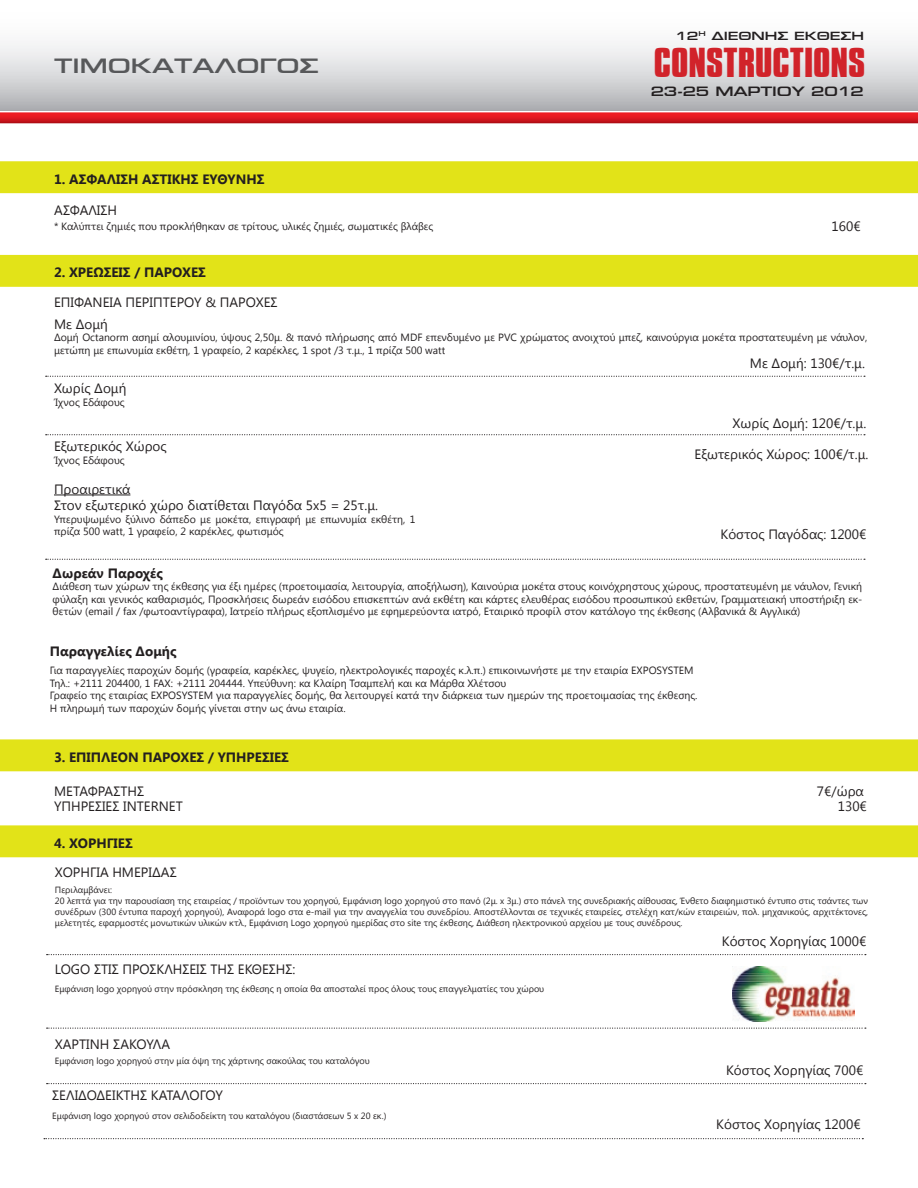
<style>
.page{position:relative;width:918px;height:1188px;background:#fff}
.page>*{position:absolute;margin:0;border:0;box-sizing:border-box;transform-origin:0 0}
.t1{font:36px "CF Compacta BT Bold";color:#d1232a;scale:1.05 1}
.t2{font:500 21px "PF Euroset";color:#57585a}
.t3{font:500 13.65px "PF Euroset";letter-spacing:-.02em;color:#231f20}
.t4{font:13.5px "Segoe UI";color:#231f20}
.t5{font:700 13.5px "Segoe UI";color:#231f20}
.t6{font:500 12px "PF Euroset";letter-spacing:-.01em;color:#231f20}
.t7{font:10.5px/12.6px "Segoe UI";color:#231f20}
.t8{font:9px/10.8px "Segoe UI";color:#231f20;text-align:justify}
</style>
<div class="page">
<svg style="left:0;top:43px;width:918px;height:68px;background:#d4d5d7"></svg>
<svg style="left:0;top:112px;width:918px;height:11px;background:#db2027"></svg>
<div style="left:0;top:255px;width:918px;height:32px;background:#e2e318"></div>
<div style="left:0;top:739px;width:918px;height:32px;background:#e2e318"></div>
<svg style="left:46px;top:376px;width:819px;height:1px"></svg>
<svg style="left:46px;top:434px;width:819px;height:1px"></svg>
<svg style="left:46px;top:559px;width:819px;height:1px"></svg>
<hr style="left:54px;top:495px;width:76px;height:1px;background:#231f20">
<svg style="left:47px;top:954px;width:819px;height:1px"></svg>
<svg style="left:47px;top:1028px;width:819px;height:1px"></svg>
<svg style="left:47px;top:1083px;width:819px;height:1px"></svg>
<div style="left:0;top:825px;width:918px;height:32px;background:#e2e318"></div>
<svg style="left:44px;top:1138px;width:819px;height:1px"></svg>
<div style="left:0;top:161px;width:918px;height:32px;background:#e2e318"></div>
<img style="left:732px;top:967px;width:123px;height:54px">
<p class="t2" style="left:54px;top:52px;width:266px">ΤΙΜΟΚΑΤΑΛΟΓΟΣ</p>
<p class="t6" style="left:675px;top:28px;width:190px">12<sup>H</sup> ΔΙΕΘΝΗΣ ΕΚΘΕΣΗ</p>
<p class="t1" style="left:654px;top:42px;width:203px">CONSTRUCTIONS</p>
<p class="t3" style="left:651px;top:83px;width:215px">23-25 ΜΑΡΤΙΟΥ 2012</p>
<p class="t5" style="left:54px;top:169px;width:212px">1. ΑΣΦΑΛΙΣΗ ΑΣΤΙΚΗΣ ΕΥΘΥΝΗΣ</p>
<p class="t4" style="left:54px;top:201px;width:65px">ΑΣΦΑΛΙΣΗ</p>
<p class="t7" style="left:54px;top:219px;width:381px">* Καλύπτει ζημιές που προκλήθηκαν σε τρίτους, υλικές ζημιές, σωματικές βλάβες</p>
<p class="t4" style="left:832px;top:217px;width:31px">160€</p>
<p class="t5" style="left:54px;top:263px;width:153px">2. ΧΡΕΩΣΕΙΣ / ΠΑΡΟΧΕΣ</p>
<p class="t4" style="left:54px;top:293px;width:225px">ΕΠΙΦΑΝΕΙΑ ΠΕΡΙΠΤΕΡΟΥ &amp; ΠΑΡΟΧΕΣ</p>
<p class="t4" style="left:54px;top:315px;width:55px">Με Δομή</p>
<p class="t7" style="left:54px;top:331px;width:815px">Δομή Octanorm ασημί αλουμινίου, ύψους 2,50μ. &amp; πανό πλήρωσης από MDF επενδυμένο με PVC χρώματος ανοιχτού μπεζ, καινούργια μοκέτα προστατευμένη με νάυλον, μετώπη με επωνυμία εκθέτη, 1 γραφείο, 2 καρέκλες, 1 spot /3 τ.μ., 1 πρίζα 500 watt</p>
<p class="t4" style="left:54px;top:379px;width:74px">Χωρίς Δομή</p>
<p class="t7" style="left:54px;top:395px;width:72px">Ίχνος Εδάφους</p>
<p class="t4" style="left:54px;top:437px;width:114px">Εξωτερικός Χώρος</p>
<p class="t7" style="left:54px;top:453px;width:72px">Ίχνος Εδάφους</p>
<p class="t4" style="left:54px;top:480px;width:78px">Προαιρετικά</p>
<p class="t4" style="left:54px;top:496px;width:326px">Στον εξωτερικό χώρο διατίθεται Παγόδα 5x5 = 25τ.μ.</p>
<p class="t7" style="left:54px;top:512px;width:363px">Υπερυψωμένο ξύλινο δάπεδο με μοκέτα, επιγραφή με επωνυμία εκθέτη, 1 πρίζα 500 watt, 1 γραφείο, 2 καρέκλες, φωτισμός</p>
<p class="t4" style="left:750px;top:354px;width:117px">Με Δομή: 130€/τ.μ.</p>
<p class="t4" style="left:733px;top:414px;width:135px">Χωρίς Δομή: 120€/τ.μ.</p>
<p class="t4" style="left:695px;top:445px;width:175px">Εξωτερικός Χώρος: 100€/τ.μ.</p>
<p class="t4" style="left:721px;top:525px;width:147px">Κόστος Παγόδας: 1200€</p>
<p class="t5" style="left:53px;top:563px;width:112px">Δωρεάν Παροχές</p>
<p class="t7" style="left:53px;top:580px;width:811px;text-align:justify">Διάθεση των χώρων της έκθεσης για έξι ημέρες (προετοιμασία, λειτουργία, αποξήλωση), Καινούρια μοκέτα στους κοινόχρηστους χώρους, προστατευμένη με νάυλον, Γενική φύλαξη και γενικός καθαρισμός, Προσκλήσεις δωρεάν εισόδου επισκεπτών ανά εκθέτη και κάρτες ελευθέρας εισόδου προσωπικού εκθετών, Γραμματειακή υποστήριξη εκ&shy;θετών (email / fax /φωτοαντίγραφα), Ιατρείο πλήρως εξοπλισμένο με εφημερεύοντα ιατρό, Eταιρικό προφίλ στον κατάλογο της έκθεσης (Αλβανικά &amp; Αγγλικά)</p>
<p class="t5" style="left:50px;top:642px;width:128px">Παραγγελίες Δομής</p>
<p class="t7" style="left:50px;top:664px;width:645px">Για παραγγελίες παροχών δομής (γραφεία, καρέκλες, ψυγείο, ηλεκτρολογικές παροχές κ.λ.π.) επικοινωνήστε με την εταιρία EXPOSYSTEM</p>
<p class="t7" style="left:50px;top:676px;width:458px">Τηλ.: +2111 204400, 1 FAX: +2111 204444. Υπεύθυνη: κα Κλαίρη Τσαμπελή και κα Μάρθα Χλέτσου</p>
<p class="t7" style="left:50px;top:689px;width:649px">Γραφείο της εταιρίας EXPOSYSTEM για παραγγελίες δομής, θα λειτουργεί κατά την διάρκεια των ημερών της προετοιμασίας της έκθεσης.</p>
<p class="t7" style="left:50px;top:701px;width:297px">Η πληρωμή των παροχών δομής γίνεται στην ως άνω εταιρία.</p>
<p class="t5" style="left:54px;top:747px;width:236px">3. ΕΠΙΠΛΕΟΝ ΠΑΡΟΧΕΣ / ΥΠΗΡΕΣΙΕΣ</p>
<p class="t4" style="left:54px;top:782px;width:92px">ΜΕΤΑΦΡΑΣΤΗΣ</p>
<p class="t4" style="left:54px;top:797px;width:130px">ΥΠΗΡΕΣΙΕΣ INTERNET</p>
<p class="t5" style="left:54px;top:833px;width:80px">4. ΧΟΡΗΓΙΕΣ</p>
<p class="t4" style="left:55px;top:863px;width:123px">ΧΟΡΗΓΙΑ ΗΜΕΡΙΔΑΣ</p>
<p class="t4" style="left:817px;top:782px;width:48px">7€/ώρα</p>
<p class="t4" style="left:838px;top:797px;width:31px">130€</p>
<p class="t8" style="left:55px;top:884px;width:59px">Περιλαμβάνει:</p>
<p class="t8" style="left:55px;top:895px;width:815px">20 λεπτά για την παρουσίαση της εταιρείας / προϊόντων του χορηγού, Εμφάνιση logo χορηγού στο πανό (2μ. x 3μ.) στο πάνελ της συνεδριακής αίθουσας, Ένθετο διαφημιστικό έντυπο στις τσάντες των συνέδρων (300 έντυπα παροχή χορηγού), Αναφορά logo στα e-mail για την αναγγελία του συνεδρίου. Αποστέλλονται σε τεχνικές εταιρείες, στελέχη κατ/κών εταιρειών, πολ. μηχανικούς, αρχιτέκτονες, μελετητές, εφαρμοστές μονωτικών υλικών κτλ., Εμφάνιση Logo χορηγού ημερίδας στο site της έκθεσης, Διάθεση ηλεκτρονικού αρχείου με τους συνέδρους.</p>
<p class="t4" style="left:55px;top:960px;width:242px">LOGO ΣΤΙΣ ΠΡΟΣΚΛΗΣΕΙΣ ΤΗΣ ΕΚΘΕΣΗΣ:</p>
<p class="t8" style="left:55px;top:983px;width:491px">Εμφάνιση logo χορηγού στην πρόσκληση της έκθεσης η οποία θα αποσταλεί προς όλους τους επαγγελματίες του χώρου</p>
<p class="t4" style="left:55px;top:1035px;width:117px">ΧΑΡΤΙΝΗ ΣΑΚΟΥΛΑ</p>
<p class="t8" style="left:55px;top:1055px;width:316px">Εμφάνιση logo χορηγού στην μία όψη της χάρτινης σακούλας του καταλόγου</p>
<p class="t4" style="left:52px;top:1086px;width:172px">ΣΕΛΙΔΟΔΕΙΚΤΗΣ ΚΑΤΑΛΟΓΟΥ</p>
<p class="t8" style="left:52px;top:1110px;width:336px">Εμφάνιση logo χορηγού στον σελιδοδείκτη του καταλόγου (διαστάσεων 5 x 20 εκ.)</p>
<p class="t4" style="left:722px;top:932px;width:146px">Κόστος Χορηγίας 1000€</p>
<p class="t4" style="left:726px;top:1061px;width:139px">Κόστος Χορηγίας 700€</p>
<p class="t4" style="left:716px;top:1115px;width:146px">Κόστος Χορηγίας 1200€</p>
</div>
